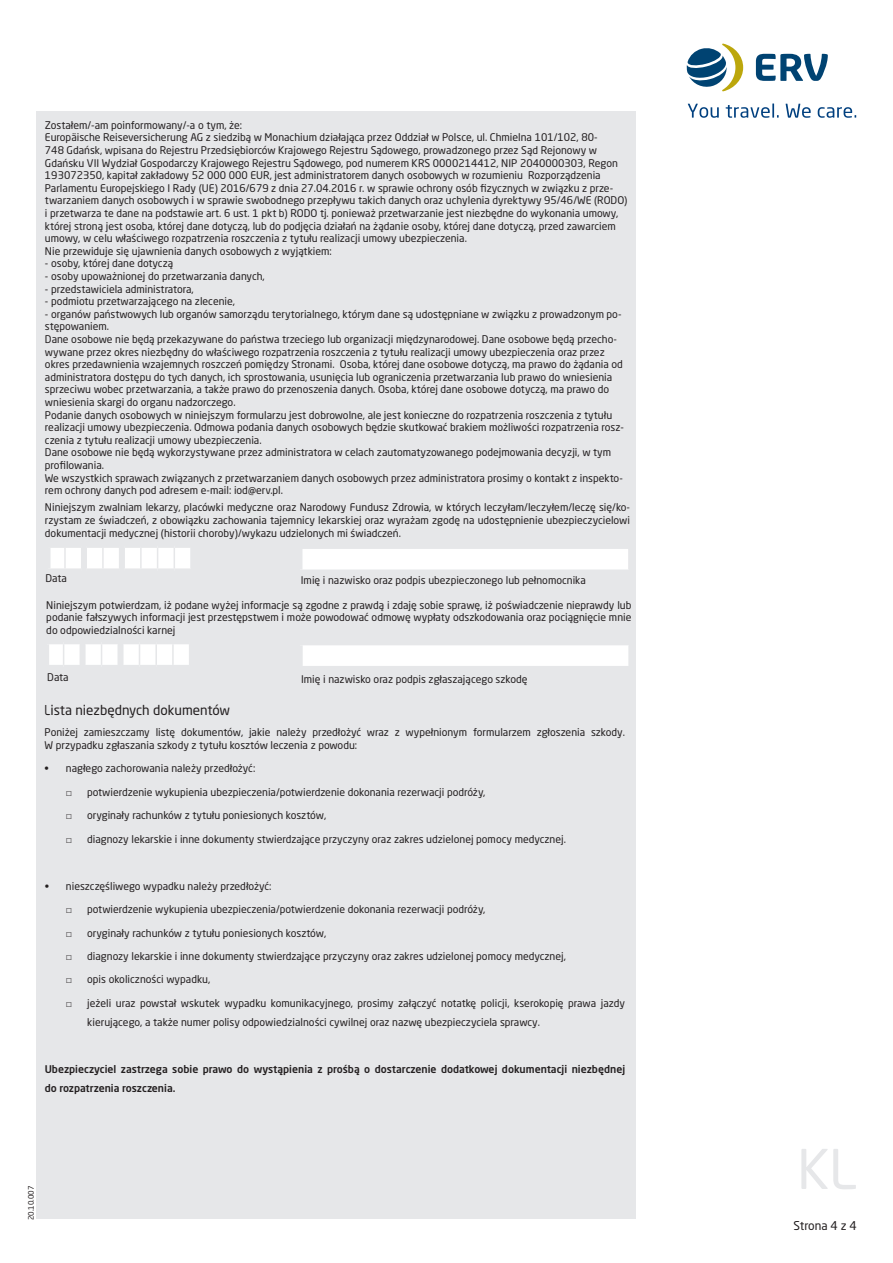
<style>
.page{position:relative;width:893px;height:1263px;background:#fff}
.page>*{position:absolute;margin:0;border:0;box-sizing:border-box;transform-origin:0 0}
.t1{font:54px "Neo Sans Pro";color:#e6e7e9}
.t2{font:13.5px "Neo Sans Pro";color:#231f20;scale:.83 1}
.t3{font:12px "Neo Sans Pro";color:#231f20}
.t4{font:10.5px/12.6px "Neo Sans Pro";color:#231f20}
.t5{font:500 10.5px/19.2px "Neo Sans Pro";color:#231f20}
.t6{font:7.5px "Neo Sans Pro";color:#231f20}
.s1{font-family:"Arial"}
</style>
<div class="page">
<svg style="left:688px;top:104px;width:31px;height:14px"></svg>
<svg style="left:726px;top:104px;width:53px;height:14px"></svg>
<svg style="left:786px;top:104px;width:25px;height:14px"></svg>
<svg style="left:818px;top:107px;width:38px;height:11px"></svg>
<svg style="left:756px;top:54px;width:72px;height:27px"></svg>
<svg style="left:687px;top:44px;width:56px;height:48px"></svg>
<div style="left:36px;top:111px;width:599px;height:1108px;background:#e6e7e9"></div>
<svg style="left:49px;top:644px;width:140px;height:21px"></svg>
<div style="left:300px;top:643px;width:329px;height:25px;background:#fff"></div>
<hr style="left:298px;top:641px;width:332px;height:4px;background:#e6e7e9">
<div style="left:298px;top:645px;width:5px;height:21px;background:#e6e7e9"></div>
<hr style="left:298px;top:666px;width:332px;height:4px;background:#e6e7e9">
<hr style="left:628px;top:645px;width:2px;height:21px;background:#e6e7e9">
<svg style="left:50px;top:548px;width:140px;height:21px"></svg>
<div style="left:300px;top:547px;width:329px;height:25px;background:#fff"></div>
<div style="left:298px;top:544px;width:332px;height:5px;background:#e6e7e9"></div>
<hr style="left:298px;top:549px;width:4px;height:20px;background:#e6e7e9">
<div style="left:298px;top:569px;width:332px;height:5px;background:#e6e7e9"></div>
<hr style="left:628px;top:549px;width:2px;height:20px;background:#e6e7e9">
<p class="t4" style="left:45px;top:118px;width:584px">Zostałem/-am poinformowany/-a o tym, że:<br>Europäische Reiseversicherung AG z siedzibą w Monachium działająca przez Oddział w Polsce, ul. Chmielna 101/102, 80-<br>748 Gdańsk, wpisana do Rejestru Przedsiębiorców Krajowego Rejestru Sądowego, prowadzonego przez Sąd Rejonowy w Gdańsku VII Wydział Gospodarczy Krajowego Rejestru Sądowego, pod numerem KRS 0000214412, NIP 2040000303, Regon 193072350, kapitał zakładowy 52 000 000 EUR, jest administratorem danych osobowych w rozumieniu Rozporządzenia Parlamentu Europejskiego I Rady (UE) 2016/679 z dnia 27.04.2016 r. w sprawie ochrony osób fizycznych w związku z prze&shy;twarzaniem danych osobowych i w sprawie swobodnego przepływu takich danych oraz uchylenia dyrektywy 95/46/WE (RODO) i przetwarza te dane na podstawie art. 6 ust. 1 pkt b) RODO tj. ponieważ przetwarzanie jest niezbędne do wykonania umowy, której stroną jest osoba, której dane dotyczą, lub do podjęcia działań na żądanie osoby, której dane dotyczą, przed zawarciem umowy, w celu właściwego rozpatrzenia roszczenia z tytułu realizacji umowy ubezpieczenia.<br>Nie przewiduje się ujawnienia danych osobowych z wyjątkiem:</p>
<p class="t4" style="left:45px;top:257px;width:130px">- osoby, której dane dotyczą</p>
<p class="t4" style="left:45px;top:270px;width:221px">- osoby upoważnionej do przetwarzania danych,</p>
<p class="t4" style="left:45px;top:282px;width:150px">- przedstawiciela administratora,</p>
<p class="t4" style="left:45px;top:295px;width:192px">- podmiotu przetwarzającego na zlecenie,</p>
<p class="t4" style="left:45px;top:307px;width:580px">- organów państwowych lub organów samorządu terytorialnego, którym dane są udostępniane w związku z prowadzonym po&shy;stępowaniem.<br>Dane osobowe nie będą przekazywane do państwa trzeciego lub organizacji międzynarodowej. Dane osobowe będą przecho&shy;wywane przez okres niezbędny do właściwego rozpatrzenia roszczenia z tytułu realizacji umowy ubezpieczenia oraz przez okres przedawnienia wzajemnych roszczeń pomiędzy Stronami. Osoba, której dane osobowe dotyczą, ma prawo do żądania od administratora dostępu do tych danych, ich sprostowania, usunięcia lub ograniczenia przetwarzania lub prawo do wniesienia sprzeciwu wobec przetwarzania, a także prawo do przenoszenia danych. Osoba, której dane osobowe dotyczą, ma prawo do wniesienia skargi do organu nadzorczego.<br>Podanie danych osobowych w niniejszym formularzu jest dobrowolne, ale jest konieczne do rozpatrzenia roszczenia z tytułu realizacji umowy ubezpieczenia. Odmowa podania danych osobowych będzie skutkować brakiem możliwości rozpatrzenia rosz&shy;czenia z tytułu realizacji umowy ubezpieczenia.<br>Dane osobowe nie będą wykorzystywane przez administratora w celach zautomatyzowanego podejmowania decyzji, w tym profilowania.<br>We wszystkich sprawach związanych z przetwarzaniem danych osobowych przez administratora prosimy o kontakt z inspekto&shy;rem ochrony danych pod adresem e-mail: iod@erv.pl.</p>
<p class="t4" style="left:45px;top:501px;width:587px;text-align:justify">Niniejszym zwalniam lekarzy, placówki medyczne oraz Narodowy Fundusz Zdrowia, w których leczyłam/leczyłem/leczę się/ko&shy;rzystam ze świadczeń, z obowiązku zachowania tajemnicy lekarskiej oraz wyrażam zgodę na udostępnienie ubezpieczycielowi dokumentacji medycznej (historii choroby)/wykazu udzielonych mi świadczeń.</p>
<p class="t4" style="left:45px;top:572px;width:23px">Data</p>
<p class="t4" style="left:301px;top:574px;width:286px">Imię i nazwisko oraz podpis ubezpieczonego lub pełnomocnika</p>
<p class="t4" style="left:46px;top:598px;width:587px;text-align:justify">Niniejszym potwierdzam, iż podane wyżej informacje są zgodne z prawdą i zdaję sobie sprawę, iż poświadczenie nieprawdy lub podanie fałszywych informacji jest przestępstwem i może powodować odmowę wypłaty odszkodowania oraz pociągnięcie mnie do odpowiedzialności karnej</p>
<p class="t4" style="left:47px;top:670px;width:23px">Data</p>
<p class="t4" style="left:301px;top:673px;width:228px">Imię i nazwisko oraz podpis zgłaszającego szkodę</p>
<p class="t2" style="left:45px;top:702px;width:225px">Lista niezbędnych dokumentów</p>
<p class="t4" style="left:45px;top:726px;width:582px">Poniżej zamieszczamy listę dokumentów, jakie należy przedłożyć wraz z wypełnionym formularzem zgłoszenia szkody.<br>W przypadku zgłaszania szkody z tytułu kosztów leczenia z powodu:</p>
<p class="t4" style="left:45px;top:762px;width:212px">• nagłego zachorowania należy przedłożyć:</p>
<p class="t4" style="left:66px;top:785px;width:421px"><span class="s1">□</span> potwierdzenie wykupienia ubezpieczenia/potwierdzenie dokonania rezerwacji podróży,</p>
<p class="t4" style="left:66px;top:809px;width:262px"><span class="s1">□</span> oryginały rachunków z tytułu poniesionych kosztów,</p>
<p class="t4" style="left:66px;top:832px;width:502px"><span class="s1">□</span> diagnozy lekarskie i inne dokumenty stwierdzające przyczyny oraz zakres udzielonej pomocy medycznej.</p>
<p class="t4" style="left:45px;top:879px;width:228px">• nieszczęśliwego wypadku należy przedłożyć:</p>
<p class="t4" style="left:66px;top:903px;width:421px"><span class="s1">□</span> potwierdzenie wykupienia ubezpieczenia/potwierdzenie dokonania rezerwacji podróży,</p>
<p class="t4" style="left:66px;top:926px;width:262px"><span class="s1">□</span> oryginały rachunków z tytułu poniesionych kosztów,</p>
<p class="t4" style="left:66px;top:950px;width:502px"><span class="s1">□</span> diagnozy lekarskie i inne dokumenty stwierdzające przyczyny oraz zakres udzielonej pomocy medycznej,</p>
<p class="t4" style="left:66px;top:973px;width:146px"><span class="s1">□</span> opis okoliczności wypadku,</p>
<p class="t4" style="left:87px;top:993px;width:539px;line-height:19.2px;text-indent:-21px"><span class="s1">□</span> jeżeli uraz powstał wskutek wypadku komunikacyjnego, prosimy załączyć notatkę policji, kserokopię prawa jazdy kierującego, a także numer polisy odpowiedzialności cywilnej oraz nazwę ubezpieczyciela sprawcy.</p>
<p class="t5" style="left:45px;top:1059px;width:582px">Ubezpieczyciel zastrzega sobie prawo do wystąpienia z prośbą o dostarczenie dodatkowej dokumentacji niezbędnej do rozpatrzenia roszczenia.</p>
<p class="t6" style="left:26px;top:1220px;width:36px;rotate:-90deg">20.10.007</p>
<h1 class="t1" style="left:797px;top:1136px;width:61px">KL</h1>
<p class="t3" style="left:794px;top:1218px;width:65px">Strona 4 z 4</p>
</div>
